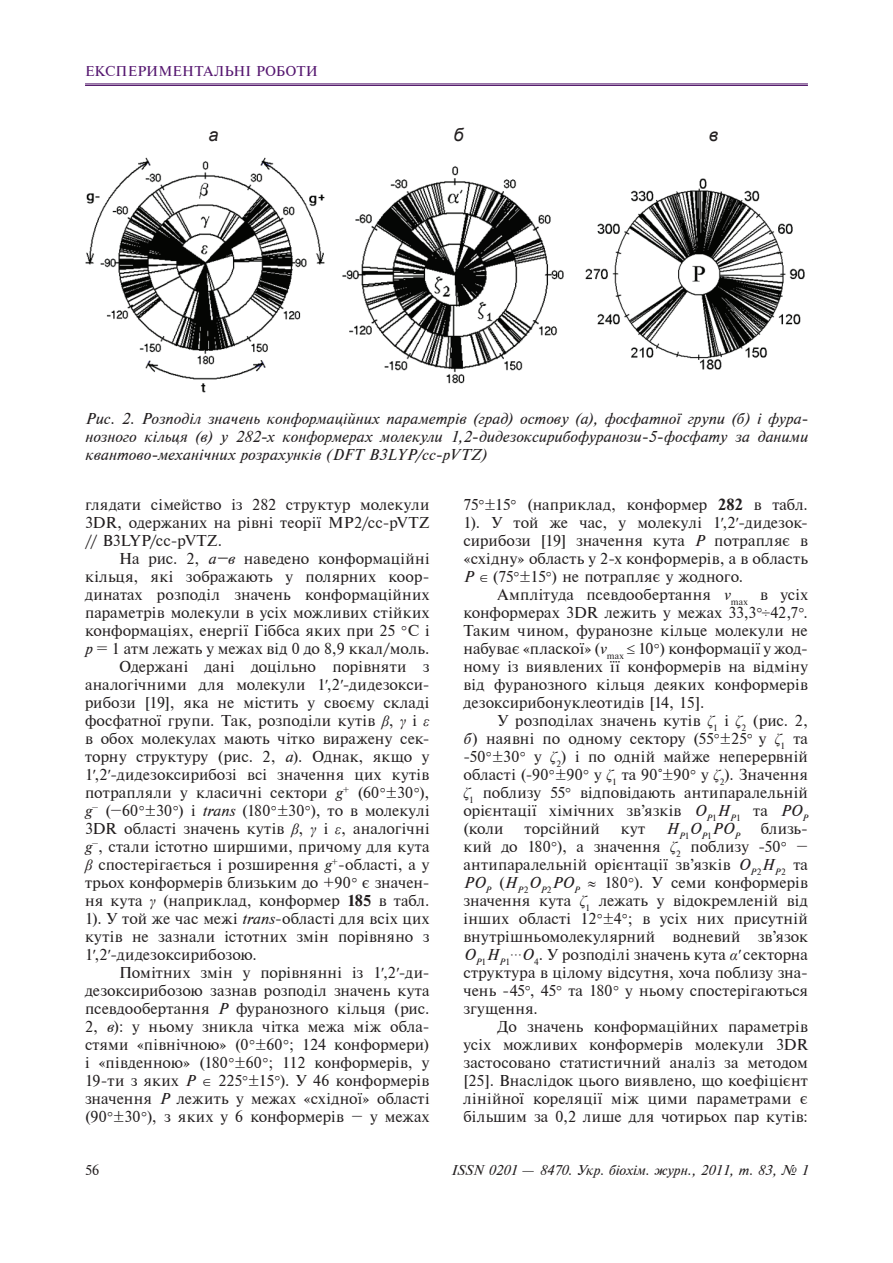
<style>
.page{position:relative;width:893px;height:1263px;background:#fff}
.page>*{position:absolute;margin:0;border:0;box-sizing:border-box;transform-origin:0 0}
.t1{font:italic 18px "Arial";color:#231f20}
.t2{font:15px/18px "Newton C";letter-spacing:.01em;color:#231f20;text-align:justify}
.t3{font:15px/18px "Newton C Italic";letter-spacing:.005em;color:#231f20;text-align:justify}
.t4{font:15px "Newton C";letter-spacing:-.01em;color:#231f20}
.t5{font:13.5px "Newton C Italic";color:#231f20}
.t6{font:13.5px "Newton C";letter-spacing:.02em;color:#551770}
.t7{font:13.5px "Newton C";color:#231f20}
.s1{font-family:"Newton C Italic"}
.s2{font-family:"Times New Roman"}
.s3{font-family:"Times New Roman";font-style:italic}
.s4{font-family:"Newton C Bold"}
.s5{font-family:"Newton C"}
</style>
<div class="page">
<hr style="left:85px;top:84px;width:723px;height:1px;background:#4b0d64">
<hr style="left:85px;top:85px;width:723px;height:1px;background:#4b0d64">
<img style="left:85px;top:157px;width:240px;height:236px">
<img style="left:342px;top:166px;width:222px;height:218px">
<img style="left:585px;top:178px;width:220px;height:192px">
<p class="t6" style="left:85px;top:63px;width:234px">експериментальні роботи</p>
<p class="t1" style="left:208px;top:123px;width:12px">а</p>
<p class="t1" style="left:454px;top:123px;width:12px">б</p>
<p class="t1" style="left:709px;top:123px;width:11px">в</p>
<p class="t3" style="left:85px;top:409px;width:724px">Рис. 2. Розподіл значень конформаційних параметрів (град) остову (а), фосфатної групи (б) і фура&shy;нозного кільця (в) у 282-х конформерах молекули 1,2-дидезоксирибофуранози-5-фосфату за даними квантово-механічних розрахунків (DFT B3LYP/cc-pVTZ)</p>
<p class="t2" style="left:85px;top:495px;width:346px">глядати сімейство із 282 структур молекули 3DR, одержаних на рівні теорії MP2/cc-pVTZ // B3LYP/cc-pVTZ.</p>
<p class="t2" style="left:119px;top:549px;width:312px">На рис. 2, <span class="s1">а–в</span> наведено конформаційні</p>
<p class="t2" style="left:85px;top:567px;width:346px">кільця, які зображають у полярних коор-</p>
<p class="t2" style="left:85px;top:585px;width:346px">динатах розподіл значень конформаційних</p>
<p class="t2" style="left:85px;top:603px;width:346px">параметрів молекули в усіх можливих стійких</p>
<p class="t2" style="left:85px;top:621px;width:346px">конформаціях, енергії Гіббса яких при 25 С і</p>
<p class="t2" style="left:85px;top:639px;width:346px"><span class="s1">p</span> = 1 атм лежать у межах від 0 до 8,9 ккал/моль.</p>
<p class="t2" style="left:119px;top:657px;width:312px">Одержані дані доцільно порівняти з</p>
<p class="t2" style="left:85px;top:675px;width:346px">аналогічними для молекули 1<span class="s2">′</span>,2<span class="s2">′</span>-дидезокси-</p>
<p class="t2" style="left:85px;top:693px;width:346px">рибози [19], яка не містить у своєму складі</p>
<p class="t2" style="left:85px;top:711px;width:346px">фосфатної групи. Так, розподіли кутів <span class="s3">β</span>, <span class="s3">γ</span> і <span class="s3">ε</span></p>
<p class="t2" style="left:85px;top:729px;width:346px">в обох молекулах мають чітко виражену сек-</p>
<p class="t2" style="left:85px;top:747px;width:346px">торну структуру (рис. 2, <span class="s1">а</span>). Однак, якщо у</p>
<p class="t2" style="left:85px;top:765px;width:346px">1<span class="s2">′</span>,2<span class="s2">′</span>-дидезоксирибозі всі значення цих кутів</p>
<p class="t2" style="left:85px;top:783px;width:346px">потрапляли у класичні сектори <span class="s1">g</span><sup>+</sup> (60 ±30 ),</p>
<p class="t2" style="left:85px;top:801px;width:346px"><span class="s1">g</span><sup>–</sup> (–60 ±30 ) і <span class="s1">trans</span> (180 ±30 ), то в молекулі</p>
<p class="t2" style="left:85px;top:819px;width:346px">3DR області значень кутів <span class="s3">β</span>, <span class="s3">γ</span> і <span class="s3">ε</span>, аналогічні</p>
<p class="t2" style="left:85px;top:837px;width:346px"><span class="s1">g</span><sup>–</sup>, стали істотно ширшими, причому для кута</p>
<p class="t2" style="left:85px;top:855px;width:346px"><span class="s3">β</span> спостерігається і розширення <span class="s1">g</span><sup>+</sup>-області, а у</p>
<p class="t2" style="left:85px;top:873px;width:346px">трьох конформерів близьким до +90 є значен-</p>
<p class="t2" style="left:85px;top:891px;width:346px">ня кута <span class="s3">γ</span> (наприклад, конформер <span class="s4">185</span> в табл.</p>
<p class="t2" style="left:85px;top:909px;width:346px">1). У той же час межі <span class="s1">trans</span>-області для всіх цих</p>
<p class="t2" style="left:85px;top:927px;width:346px">кутів не зазнали істотних змін порівняно з</p>
<p class="t4" style="left:85px;top:946px;width:173px">1<span class="s2">′</span>,2<span class="s2">′</span>-дидезоксирибозою.</p>
<p class="t2" style="left:119px;top:963px;width:312px">Помітних змін у порівнянні із 1<span class="s2">′</span>,2<span class="s2">′</span>-ди-</p>
<p class="t2" style="left:85px;top:981px;width:346px">дезоксирибозою зазнав розподіл значень кута</p>
<p class="t2" style="left:85px;top:999px;width:346px">псевдообертання <span class="s1">P</span> фуранозного кільця (рис.</p>
<p class="t2" style="left:85px;top:1017px;width:346px">2, <span class="s1">в</span>): у ньому зникла чітка межа між обла-</p>
<p class="t2" style="left:85px;top:1035px;width:346px">стями «північною» (0 ±60 ; 124 конформери)</p>
<p class="t4" style="left:85px;top:1054px;width:346px">і «південною» (180 ±60 ; 112 конформерів, у</p>
<p class="t2" style="left:85px;top:1071px;width:346px">19-ти з яких <span class="s1">P</span> ∈ 225 ±15 ). У 46 конформерів</p>
<p class="t2" style="left:85px;top:1089px;width:346px">значення <span class="s1">P</span> лежить у межах «східної» області</p>
<p class="t2" style="left:85px;top:1107px;width:346px">(90 ±30 ), з яких у 6 конформерів – у межах</p>
<p class="t2" style="left:463px;top:495px;width:346px">75 ±15 (наприклад, конформер <span class="s4">282</span> в табл.<br>1). У той же час, у молекулі 1<span class="s2">′</span>,2<span class="s2">′</span>-дидезок&shy;сирибози [19] значення кута <span class="s1">P</span> потрапляє в «східну» область у 2-х конформерів, а в область <span class="s1">P</span> ∈ (75 ±15 ) не потрапляє у жодного.</p>
<p class="t2" style="left:463px;top:585px;width:346px;text-indent:34px">Амплітуда псевдообертання <span class="s1">v</span><sub>max</sub> в усіх конформерах 3DR лежить у межах 33,3 <span class="s2">÷</span>42,7 .<br>Таким чином, фуранозне кільце молекули не набуває «пласкої» (<span class="s1">v</span><sub>max</sub> ≤ 10 ) конформації у жод&shy;ному із виявлених її конформерів на відміну від фуранозного кільця деяких конформерів дезоксирибонуклеотидів [14, 15].</p>
<p class="t2" style="left:463px;top:711px;width:346px;text-indent:34px">У розподілах значень кутів <span class="s3">ζ</span><sub>1</sub> і <span class="s3">ζ</span><sub>2</sub> (рис. 2, <span class="s1">б</span>) наявні по одному сектору (55 ±25 у <span class="s3">ζ</span><sub>1</sub> та -50 ±30 у <span class="s3">ζ</span><sub>2</sub>) і по одній майже неперервній області (-90 ±90 у <span class="s3">ζ</span><sub>1</sub> та 90°±90 у <span class="s3">ζ</span><sub>2</sub>). Значення <span class="s3">ζ</span><sub>1</sub> поблизу 55 відповідають антипаралельній орієнтації хімічних зв’язків <span class="s1">O</span><sub>P</sub><sub>1</sub><span class="s1">H</span><sub>P</sub><sub>1</sub> та <span class="s1">PO</span><sub>P </sub>(коли</p>
<p class="t2" style="left:524px;top:819px;width:77px">торсійний</p>
<p class="t2" style="left:621px;top:819px;width:26px">кут</p>
<p class="t3" style="left:666px;top:819px;width:75px">H<sub>P</sub><sub>1</sub>O<sub>P</sub><sub>1</sub>PO<sub>P</sub></p>
<p class="t2" style="left:463px;top:819px;width:346px;text-indent:297px">близь&shy;кий до 180 ), а значення <span class="s3">ζ</span><sub>2</sub> поблизу -50 – антипаралельній орієнтації зв’язків <span class="s1">O</span><sub>P</sub><sub>2</sub><span class="s1">H</span><sub>P</sub><sub>2</sub> та <span class="s1">PO</span><sub>P</sub> (<span class="s1">H</span><sub>P</sub><sub>2</sub><span class="s1">O</span><sub>P</sub><sub>2</sub><span class="s1">PO</span><sub>P</sub> ≈ 180 ). У семи конформерів значення кута <span class="s3">ζ</span><sub>1</sub> лежать у відокремленій від інших області 12 ±4 ; в усіх них присутній внутрішньомолекулярний водневий зв’язок <span class="s1">O</span><sub>P</sub><sub>1</sub><span class="s1">H</span><sub>P</sub><sub>1</sub><span class="s2">···</span><span class="s1">O</span><sub>4</sub>. У розподілі значень кута <span class="s3">α′</span> секторна структура в цілому відсутня, хоча поблизу зна&shy;чень - 45 , 45 та 180 у ньому спостерігаються згущення.</p>
<p class="t2" style="left:463px;top:1017px;width:346px;text-indent:34px">До значень конформаційних параметрів усіх можливих конформерів молекули 3DR застосовано статистичний аналіз за методом [25]. Внаслідок цього виявлено, що коефіцієнт лінійної кореляції між цими параметрами є більшим за 0,2 лише для чотирьох пар кутів:</p>
<p class="t7" style="left:85px;top:1163px;width:16px">56</p>
<p class="t5" style="left:451px;top:1163px;width:358px">ISSN 0201 <span class="s5">—</span> 8470. Укр. біохім. журн., 2011, т. 83, № 1</p>
</div>
